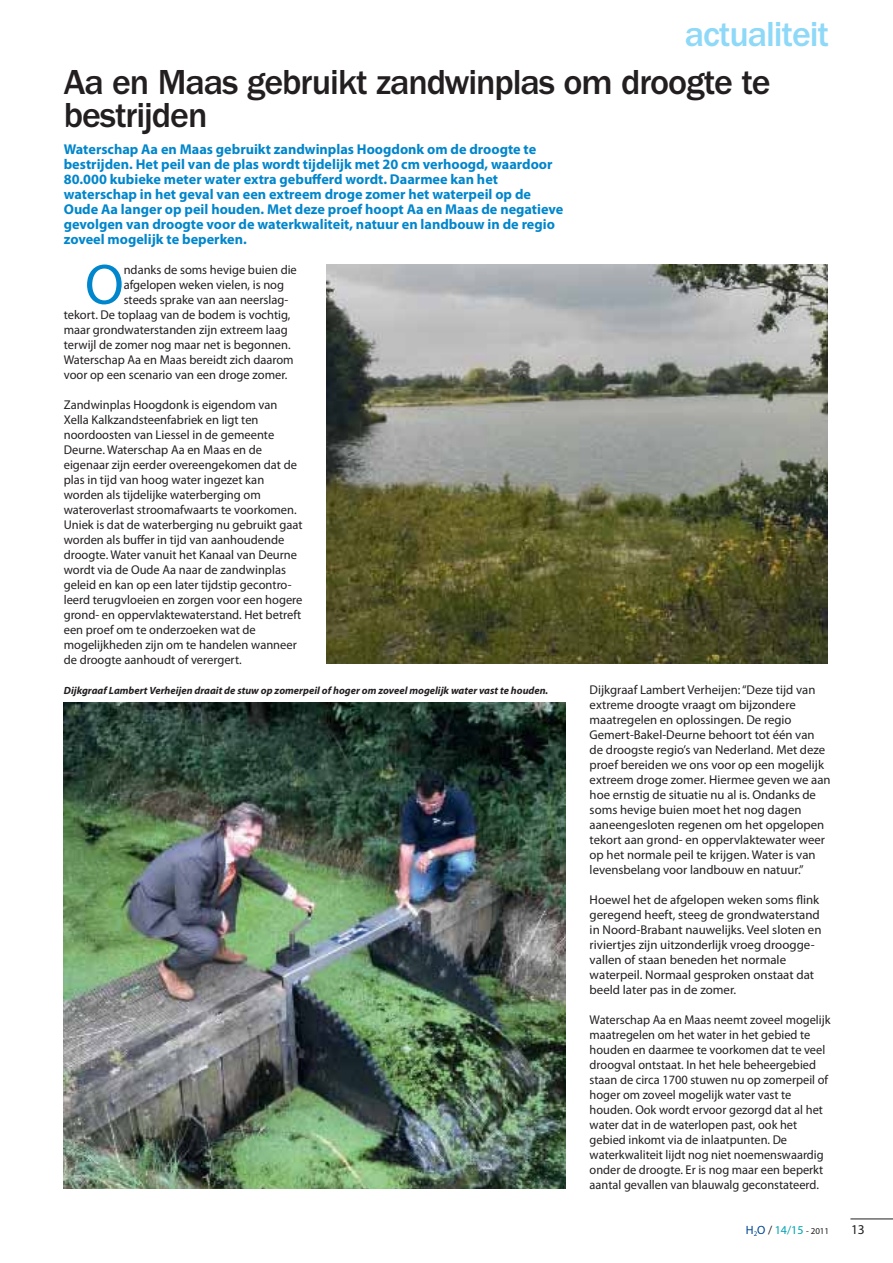
<style>
.page{position:relative;width:893px;height:1263px;background:#fff}
.page>*{position:absolute;margin:0;border:0;box-sizing:border-box;transform-origin:0 0}
.t1{font:57.3px "Myriad Pro";color:#0086cc}
.t2{font:500 36px/33px "ITC Franklin Gothic Std";letter-spacing:-.03em;color:#231f20}
.t3{font:500 36px "ITC Franklin Gothic Std";letter-spacing:-.03em;color:#8ed8f8}
.t4{font:700 14.25px/15px "Myriad Pro";color:#0086cc}
.t5{font:13.5px "Myriad Pro";color:#231f20}
.t6{font:12.75px/15px "Myriad Pro";color:#231f20}
.t7{font:12px "Myriad Pro";color:#00a2b1}
.t8{font:italic 700 10.5px "Myriad Pro";color:#231f20}
.s1{color:#004693}
.s2{color:#231f20}
.s3{font-size:9px;color:#231f20}
</style>
<div class="page">
<hr style="left:850px;top:1219px;width:43px;height:1px;background:#231f20">
<img style="left:64px;top:702px;width:502px;height:487px">
<img style="left:326px;top:265px;width:502px;height:398px">
<h2 class="t3" style="left:685px;top:20px;width:146px">actualiteit</h2>
<h2 class="t2" style="left:64px;top:69px;width:708px">Aa en Maas gebruikt zandwinplas om droogte te bestrijden</h2>
<p class="t4" style="left:64px;top:143px;width:501px">Waterschap Aa en Maas gebruikt zandwinplas Hoogdonk om de droogte te bestrijden. Het peil van de plas wordt tijdelijk met 20 cm verhoogd, waardoor 80.000 kubieke meter water extra gebufferd wordt. Daarmee kan het waterschap in het geval van een extreem droge zomer het waterpeil op de Oude Aa langer op peil houden. Met deze proef hoopt Aa en Maas de negatieve gevolgen van droogte voor de waterkwaliteit, natuur en landbouw in de regio zoveel mogelijk te beperken.</p>
<h1 class="t1" style="left:85px;top:263px;width:40px">O</h1>
<p class="t6" style="left:124px;top:263px;width:175px">ndanks de soms hevige buien die</p>
<p class="t6" style="left:124px;top:278px;width:162px">afgelopen weken vielen, is nog</p>
<p class="t6" style="left:124px;top:293px;width:166px">steeds sprake van aan neerslag-</p>
<p class="t6" style="left:64px;top:308px;width:228px">tekort. De toplaag van de bodem is vochtig,</p>
<p class="t6" style="left:64px;top:323px;width:226px">maar grondwaterstanden zijn extreem laag</p>
<p class="t6" style="left:64px;top:338px;width:228px">terwijl de zomer nog maar net is begonnen.</p>
<p class="t6" style="left:64px;top:353px;width:231px">Waterschap Aa en Maas bereidt zich daarom</p>
<p class="t6" style="left:64px;top:368px;width:225px">voor op een scenario van een droge zomer.</p>
<p class="t6" style="left:64px;top:398px;width:240px">Zandwinplas Hoogdonk is eigendom van Xella Kalkzandsteenfabriek en ligt ten noordoosten van Liessel in de gemeente Deurne. Waterschap Aa en Maas en de eigenaar zijn eerder overeengekomen dat de plas in tijd van hoog water ingezet kan worden als tijdelijke waterberging om wateroverlast stroomafwaarts te voorkomen.<br>Uniek is dat de waterberging nu gebruikt gaat worden als buffer in tijd van aanhoudende droogte. Water vanuit het Kanaal van Deurne wordt via de Oude Aa naar de zandwinplas geleid en kan op een later tijdstip gecontro&shy;leerd terugvloeien en zorgen voor een hogere grond- en oppervlaktewaterstand. Het betreft een proef om te onderzoeken wat de mogelijkheden zijn om te handelen wanneer de droogte aanhoudt of verergert.</p>
<p class="t8" style="left:64px;top:686px;width:486px">Dijkgraaf Lambert Verheijen draait de stuw op zomerpeil of hoger om zoveel mogelijk water vast te houden.</p>
<p class="t6" style="left:590px;top:683px;width:242px">Dijkgraaf Lambert Verheijen: “Deze tijd van extreme droogte vraagt om bijzondere maatregelen en oplossingen. De regio Gemert-Bakel-Deurne behoort tot één van de droogste regio’s van Nederland. Met deze proef bereiden we ons voor op een mogelijk extreem droge zomer. Hiermee geven we aan hoe ernstig de situatie nu al is. Ondanks de soms hevige buien moet het nog dagen aaneengesloten regenen om het opgelopen tekort aan grond- en oppervlaktewater weer op het normale peil te krijgen. Water is van levensbelang voor landbouw en natuur.”</p>
<p class="t6" style="left:590px;top:893px;width:233px">Hoewel het de afgelopen weken soms flink geregend heeft, steeg de grondwaterstand in Noord-Brabant nauwelijks. Veel sloten en riviertjes zijn uitzonderlijk vroeg droogge&shy;vallen of staan beneden het normale waterpeil. Normaal gesproken onstaat dat beeld later pas in de zomer.</p>
<p class="t6" style="left:590px;top:1013px;width:242px">Waterschap Aa en Maas neemt zoveel mogelijk maatregelen om het water in het gebied te houden en daarmee te voorkomen dat te veel droogval ontstaat. In het hele beheergebied staan de circa 1700 stuwen nu op zomerpeil of hoger om zoveel mogelijk water vast te houden. Ook wordt ervoor gezorgd dat al het water dat in de waterlopen past, ook het gebied inkomt via de inlaatpunten. De waterkwaliteit lijdt nog niet noemenswaardig onder de droogte. Er is nog maar een beperkt aantal gevallen van blauwalg geconstateerd.</p>
<p class="t7" style="left:746px;top:1225px;width:85px"><span class="s1">H</span><sub>2</sub><span class="s1">O</span> <span class="s2">/</span> 14/15 <span class="s3">- 2011</span></p>
<p class="t5" style="left:851px;top:1224px;width:15px">13</p>
</div>
